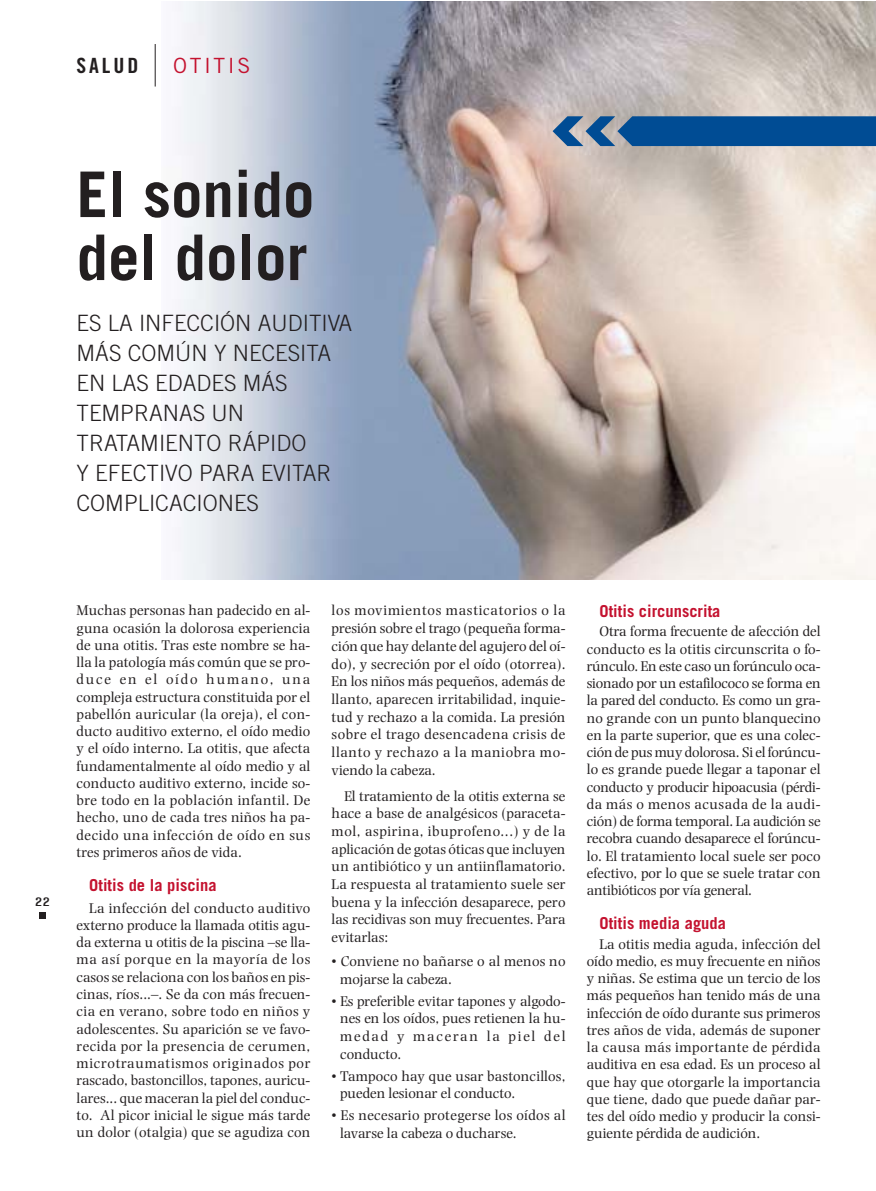
<style>
.page{position:relative;width:876px;height:1191px;background:#fff}
.page>*{position:absolute;margin:0;border:0;box-sizing:border-box;transform-origin:0 0}
.t1{font:700 63px/63px "Trade Gothic";color:#231f20}
.t2{font:300 22.5px/30px "Trade Gothic";color:#231f20}
.t3{font:21px "Trade Gothic";letter-spacing:.12em;color:#c4122f}
.t4{font:21px "Trade Gothic Bold Cond Twenty";letter-spacing:.135em;color:#231f20;scale:1.05 1}
.t5{font:700 16.5px "Trade Gothic";color:#c4122f}
.t6{font:14.7px/17.2px "Photina";letter-spacing:.005em;color:#231f20;text-align:justify}
.t7{font:14.7px/17.7px "Photina";letter-spacing:.025em;color:#231f20}
.t8{font:700 14.25px "Hydrous";color:#231f20}
</style>
<div class="page">
<img style="left:178px;top:2px;width:698px;height:578px">
<hr style="left:155px;top:44px;width:1px;height:43px;background:#231f20">
<div style="left:39px;top:913px;width:7px;height:6px;background:#231f20"></div>
<svg style="left:553px;top:116px;width:323px;height:30px"></svg>
<h3 class="t4" style="left:77px;top:58px;width:60px">SALUD</h3>
<h3 class="t3" style="left:173px;top:58px;width:78px">OTITIS</h3>
<h1 class="t1" style="left:77px;top:169px;width:239px">El sonido del dolor</h1>
<h2 class="t2" style="left:77px;top:310px;width:277px">ES LA INFECCIÓN AUDITIVA<br>MÁS COMÚN Y NECESITA<br>EN LAS EDADES MÁS<br>TEMPRANAS UN<br>TRATAMIENTO RÁPIDO<br>Y EFECTIVO PARA EVITAR<br>COMPLICACIONES</h2>
<p class="t8" style="left:35px;top:897px;width:17px">22</p>
<p class="t6" style="left:77px;top:603px;width:235px">Muchas personas han padecido en al&shy;guna ocasión la dolorosa experiencia de una otitis. Tras este nombre se ha&shy;lla la patología más común que se pro&shy;duce en el oído humano, una compleja estructura constituida por el pabellón auricular (la oreja), el con&shy;ducto auditivo externo, el oído medio y el oído interno. La otitis, que afecta fundamentalmente al oído medio y al conducto auditivo externo, incide so&shy;bre todo en la población infantil. De hecho, uno de cada tres niños ha pa&shy;decido una infección de oído en sus tres primeros años de vida.</p>
<p class="t5" style="left:89px;top:879px;width:129px">Otitis de la piscina</p>
<p class="t6" style="left:77px;top:900px;width:235px;text-indent:13px">La infección del conducto auditivo externo produce la llamada otitis agu&shy;da externa u otitis de la piscina –se lla&shy;ma así porque en la mayoría de los casos se relaciona con los baños en pis&shy;cinas, ríos...–. Se da con más frecuen&shy;cia en verano, sobre todo en niños y adolescentes. Su aparición se ve favo&shy;recida por la presencia de cerumen, microtraumatismos originados por rascado, bastoncillos, tapones, auricu&shy;lares... que maceran la piel del conduc&shy;to. Al picor inicial le sigue más tarde un dolor (otalgia) que se agudiza con</p>
<p class="t6" style="left:332px;top:603px;width:235px;line-height:17.7px">los movimientos masticatorios o la presión sobre el trago (pequeña forma&shy;ción que hay delante del agujero del oí&shy;do), y secreción por el oído (otorrea).<br>En los niños más pequeños, además de llanto, aparecen irritabilidad, inquie&shy;tud y rechazo a la comida. La presión sobre el trago desencadena crisis de llanto y rechazo a la maniobra mo&shy;viendo la cabeza.</p>
<p class="t6" style="left:332px;top:788px;width:235px;line-height:17.7px;text-indent:13px">El tratamiento de la otitis externa se hace a base de analgésicos (paraceta&shy;mol, aspirina, ibuprofeno...) y de la aplicación de gotas óticas que incluyen un antibiótico y un antiinflamatorio.<br>La respuesta al tratamiento suele ser buena y la infección desaparece, pero las recidivas son muy frecuentes. Para evitarlas:</p>
<p class="t6" style="left:340px;top:953px;width:227px;line-height:17.7px;text-indent:-9px">• Conviene no bañarse o al menos no mojarse la cabeza.</p>
<p class="t6" style="left:340px;top:993px;width:227px;line-height:17.7px;text-indent:-9px">• Es preferible evitar tapones y algodo&shy;nes en los oídos, pues retienen la hu&shy;medad y maceran la piel del conducto.</p>
<p class="t6" style="left:340px;top:1068px;width:227px;line-height:17.7px;text-indent:-9px">• Tampoco hay que usar bastoncillos, pueden lesionar el conducto.</p>
<p class="t7" style="left:340px;top:1108px;width:227px;text-indent:-9px">• Es necesario protegerse los oídos al lavarse la cabeza o ducharse.</p>
<p class="t5" style="left:600px;top:605px;width:122px">Otitis circunscrita</p>
<p class="t6" style="left:587px;top:624px;width:235px;text-indent:13px">Otra forma frecuente de afección del conducto es la otitis circunscrita o fo&shy;rúnculo. En este caso un forúnculo oca&shy;sionado por un estafilococo se forma en la pared del conducto. Es como un gra&shy;no grande con un punto blanquecino en la parte superior, que es una colec&shy;ción de pus muy dolorosa. Si el forúncu&shy;lo es grande puede llegar a taponar el conducto y producir hipoacusia (pérdi&shy;da más o menos acusada de la audi&shy;ción) de forma temporal. La audición se recobra cuando desaparece el forúncu&shy;lo. El tratamiento local suele ser poco efectivo, por lo que se suele tratar con antibióticos por vía general.</p>
<p class="t5" style="left:600px;top:917px;width:128px">Otitis media aguda</p>
<p class="t6" style="left:587px;top:936px;width:235px;text-indent:13px">La otitis media aguda, infección del oído medio, es muy frecuente en niños y niñas. Se estima que un tercio de los más pequeños han tenido más de una infección de oído durante sus primeros tres años de vida, además de suponer la causa más importante de pérdida auditiva en esa edad. Es un proceso al que hay que otorgarle la importancia que tiene, dado que puede dañar par&shy;tes del oído medio y producir la consi&shy;guiente pérdida de audición.</p>
</div>
